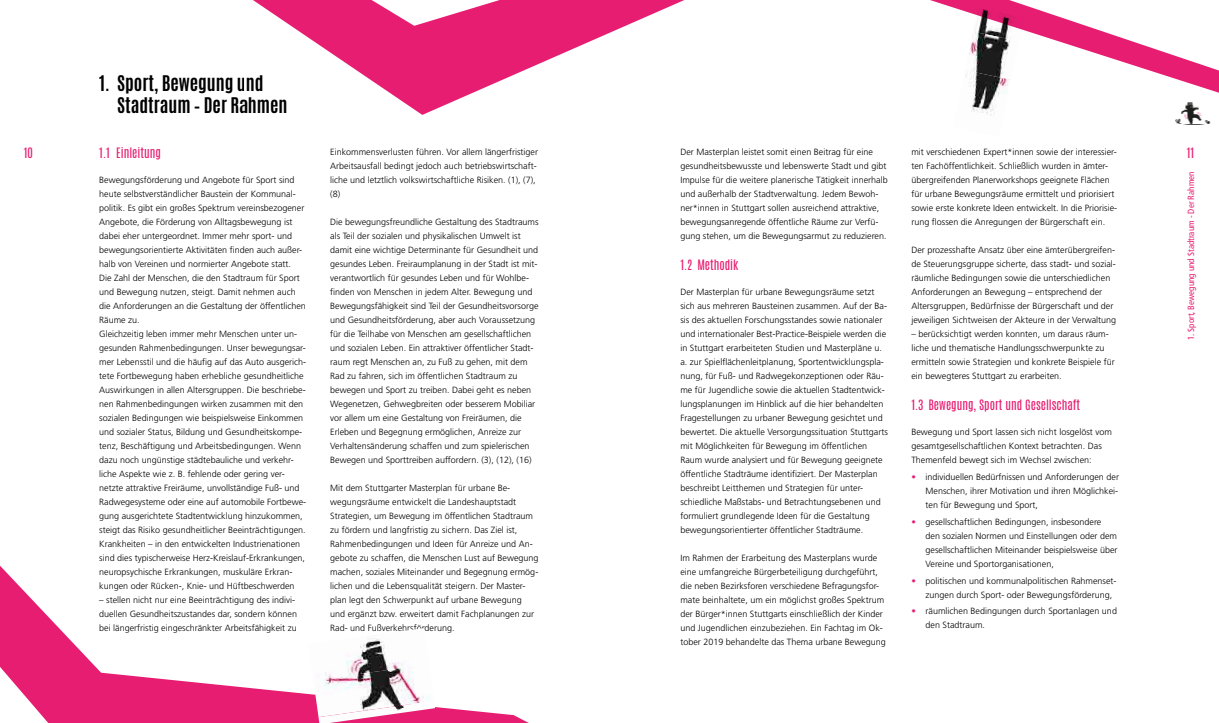
<style>
.page{position:relative;width:1219px;height:723px;background:#fff}
.page>*{position:absolute;margin:0;border:0;box-sizing:border-box;transform-origin:0 0}
.t1{font:700 18px/21.6px "Antonio";color:#000}
.t2{font:12px "Antonio";color:#e71d72}
.t3{font:300 9px/14px "Frutiger";color:#000}
.t4{font:condensed 9px "Frutiger";color:#e71d72}
.s1{color:#e71d72}
</style>
<div class="page">
<svg style="left:253px;top:0;width:966px;height:115px"></svg>
<svg style="left:0;top:565px;width:529px;height:158px"></svg>
<img style="left:308px;top:628px;width:121px;height:52px">
<img style="left:313px;top:664px;width:121px;height:53px">
<img style="left:318px;top:701px;width:117px;height:22px">
<img style="left:1173px;top:101px;width:38px;height:24px">
<h1 class="t1" style="left:117px;top:73px;width:172px;text-indent:-18px">1. Sport, Bewegung und<br>Stadtraum – Der Rahmen</h1>
<h2 class="t2" style="left:99px;top:144px;width:63px">1.1 Einleitung</h2>
<p class="t3" style="left:99px;top:173px;width:209px">Bewegungsförderung und Angebote für Sport sind heute selbstverständlicher Baustein der Kommunal&shy;politik. Es gibt ein großes Spektrum vereinsbezogener Angebote, die Förderung von Alltagsbewegung ist dabei eher untergeordnet. Immer mehr sport- und bewegungsorientierte Aktivitäten finden auch außer&shy;halb von Vereinen und normierter Angebote statt.<br>Die Zahl der Menschen, die den Stadtraum für Sport und Bewegung nutzen, steigt. Damit nehmen auch die Anforderungen an die Gestaltung der öffentlichen Räume zu.<br>Gleichzeitig leben immer mehr Menschen unter un&shy;gesunden Rahmenbedingungen. Unser bewegungsar&shy;mer Lebensstil und die häufig auf das Auto ausgerich&shy;tete Fortbewegung haben erhebliche gesundheitliche Auswirkungen in allen Altersgruppen. Die beschriebe&shy;nen Rahmenbedingungen wirken zusammen mit den sozialen Bedingungen wie beispielsweise Einkommen und sozialer Status, Bildung und Gesundheitskompe&shy;tenz, Beschäftigung und Arbeitsbedingungen. Wenn dazu noch ungünstige städtebauliche und verkehr&shy;liche Aspekte wie z. B. fehlende oder gering ver&shy;netzte attraktive Freiräume, unvollständige Fuß- und Radwegesysteme oder eine auf automobile Fortbewe&shy;gung ausgerichtete Stadtentwicklung hinzukommen, steigt das Risiko gesundheitlicher Beeinträchtigungen.<br>Krankheiten – in den entwickelten Industrienationen sind dies typischerweise Herz-Kreislauf-Erkrankungen, neuropsychische Erkrankungen, muskuläre Erkran&shy;kungen oder Rücken-, Knie- und Hüftbeschwerden</p>
<p class="t3" style="left:99px;top:593px;width:199px">– stellen nicht nur eine Beeinträchtigung des indivi&shy;duellen Gesundheitszustandes dar, sondern können bei längerfristig eingeschränkter Arbeitsfähigkeit zu</p>
<h2 class="t2" style="left:24px;top:144px;width:11px">10</h2>
<h2 class="t2" style="left:1187px;top:144px;width:9px">11</h2>
<p class="t4" style="left:1186px;top:340px;width:170px;rotate:-90deg">1. Sport, Bewegung und Stadtraum - Der Rahmen</p>
<p class="t3" style="left:330px;top:145px;width:209px">Einkommensverlusten führen. Vor allem längerfristiger Arbeitsausfall bedingt jedoch auch betriebswirtschaft&shy;liche und letztlich volkswirtschaftliche Risiken. (1), (7), (8)</p>
<p class="t3" style="left:330px;top:215px;width:210px">Die bewegungsfreundliche Gestaltung des Stadtraums als Teil der sozialen und physikalischen Umwelt ist damit eine wichtige Determinante für Gesundheit und gesundes Leben. Freiraumplanung in der Stadt ist mit&shy;verantwortlich für gesundes Leben und für Wohlbe&shy;finden von Menschen in jedem Alter. Bewegung und Bewegungsfähigkeit sind Teil der Gesundheitsvorsorge und Gesundheitsförderung, aber auch Voraussetzung für die Teilhabe von Menschen am gesellschaftlichen und sozialen Leben. Ein attraktiver öffentlicher Stadt&shy;raum regt Menschen an, zu Fuß zu gehen, mit dem Rad zu fahren, sich im öffentlichen Stadtraum zu bewegen und Sport zu treiben. Dabei geht es neben Wegenetzen, Gehwegbreiten oder besserem Mobiliar vor allem um eine Gestaltung von Freiräumen, die Erleben und Begegnung ermöglichen, Anreize zur Verhaltensänderung schaffen und zum spielerischen Bewegen und Sporttreiben auffordern. (3), (12), (16)</p>
<p class="t3" style="left:330px;top:481px;width:210px">Mit dem Stuttgarter Masterplan für urbane Be&shy;wegungsräume entwickelt die Landeshauptstadt Strategien, um Bewegung im öffentlichen Stadtraum zu fördern und langfristig zu sichern. Das Ziel ist, Rahmenbedingungen und Ideen für Anreize und An&shy;gebote zu schaffen, die Menschen Lust auf Bewegung machen, soziales Miteinander und Begegnung ermög&shy;lichen und die Lebensqualität steigern. Der Master&shy;plan legt den Schwerpunkt auf urbane Bewegung und ergänzt bzw. erweitert damit Fachplanungen zur Rad- und Fußverkehrsförderung.</p>
<p class="t3" style="left:680px;top:145px;width:209px">Der Masterplan leistet somit einen Beitrag für eine gesundheitsbewusste und lebenswerte Stadt und gibt Impulse für die weitere planerische Tätigkeit innerhalb und außerhalb der Stadtverwaltung. Jedem Bewoh&shy;ner*innen in Stuttgart sollen ausreichend attraktive, bewegungsanregende öffentliche Räume zur Verfü&shy;gung stehen, um die Bewegungsarmut zu reduzieren.</p>
<h2 class="t2" style="left:680px;top:256px;width:59px">1.2 Methodik</h2>
<p class="t3" style="left:680px;top:285px;width:209px">Der Masterplan für urbane Bewegungsräume setzt sich aus mehreren Bausteinen zusammen. Auf der Ba&shy;sis des aktuellen Forschungsstandes sowie nationaler und internationaler Best-Practice-Beispiele werden die in Stuttgart erarbeiteten Studien und Masterpläne u. a. zur Spielflächenleitplanung, Sportentwicklungspla&shy;nung, für Fuß- und Radwegekonzeptionen oder Räu&shy;me für Jugendliche sowie die aktuellen Stadtentwick&shy;lungsplanungen im Hinblick auf die hier behandelten Fragestellungen zu urbaner Bewegung gesichtet und bewertet. Die aktuelle Versorgungssituation Stuttgarts mit Möglichkeiten für Bewegung im öffentlichen Raum wurde analysiert und für Bewegung geeignete öffentliche Stadträume identifiziert. Der Masterplan beschreibt Leitthemen und Strategien für unter&shy;schiedliche Maßstabs- und Betrachtungsebenen und formuliert grundlegende Ideen für die Gestaltung bewegungsorientierter öffentlicher Stadträume.</p>
<p class="t3" style="left:680px;top:551px;width:207px">Im Rahmen der Erarbeitung des Masterplans wurde eine umfangreiche Bürgerbeteiligung durchgeführt, die neben Bezirksforen verschiedene Befragungsfor&shy;mate beinhaltete, um ein möglichst großes Spektrum der Bürger*innen Stuttgarts einschließlich der Kinder und Jugendlichen einzubeziehen. Ein Fachtag im Ok&shy;tober 2019 behandelte das Thema urbane Bewegung</p>
<p class="t3" style="left:911px;top:145px;width:207px">mit verschiedenen Expert*innen sowie der interessier&shy;ten Fachöffentlichkeit. Schließlich wurden in ämter&shy;übergreifenden Planerworkshops geeignete Flächen für urbane Bewegungsräume ermittelt und priorisiert sowie erste konkrete Ideen entwickelt. In die Priorisie&shy;rung flossen die Anregungen der Bürgerschaft ein.</p>
<p class="t3" style="left:911px;top:243px;width:206px">Der prozesshafte Ansatz über eine ämterübergreifen&shy;de Steuerungsgruppe sicherte, dass stadt- und sozial&shy;räumliche Bedingungen sowie die unterschiedlichen Anforderungen an Bewegung – entsprechend der Altersgruppen, Bedürfnisse der Bürgerschaft und der jeweiligen Sichtweisen der Akteure in der Verwaltung</p>
<p class="t3" style="left:911px;top:327px;width:205px">– berücksichtigt werden konnten, um daraus räum&shy;liche und thematische Handlungsschwerpunkte zu ermitteln sowie Strategien und konkrete Beispiele für ein bewegteres Stuttgart zu erarbeiten.</p>
<h2 class="t2" style="left:911px;top:396px;width:170px">1.3 Bewegung, Sport und Gesellschaft</h2>
<p class="t3" style="left:911px;top:425px;width:202px">Bewegung und Sport lassen sich nicht losgelöst vom gesamtgesellschaftlichen Kontext betrachten. Das<br>Themenfeld bewegt sich im Wechsel zwischen:</p>
<p class="t3" style="left:926px;top:470px;width:195px;text-align:justify;text-indent:-14px"><span class="s1">•</span> individuellen Bedürfnissen und Anforderungen der Menschen, ihrer Motivation und ihren Möglichkei&shy;ten für Bewegung und Sport,</p>
<p class="t3" style="left:926px;top:515px;width:194px;text-indent:-14px"><span class="s1">•</span> gesellschaftlichen Bedingungen, insbesondere den sozialen Normen und Einstellungen oder dem gesellschaftlichen Miteinander beispielsweise über Vereine und Sportorganisationen,</p>
<p class="t3" style="left:926px;top:573px;width:193px;text-indent:-14px"><span class="s1">•</span> politischen und kommunalpolitischen Rahmenset&shy;zungen durch Sport- oder Bewegungsförderung,</p>
<p class="t3" style="left:926px;top:604px;width:193px;text-indent:-14px"><span class="s1">•</span> räumlichen Bedingungen durch Sportanlagen und den Stadtraum.</p>
</div>
